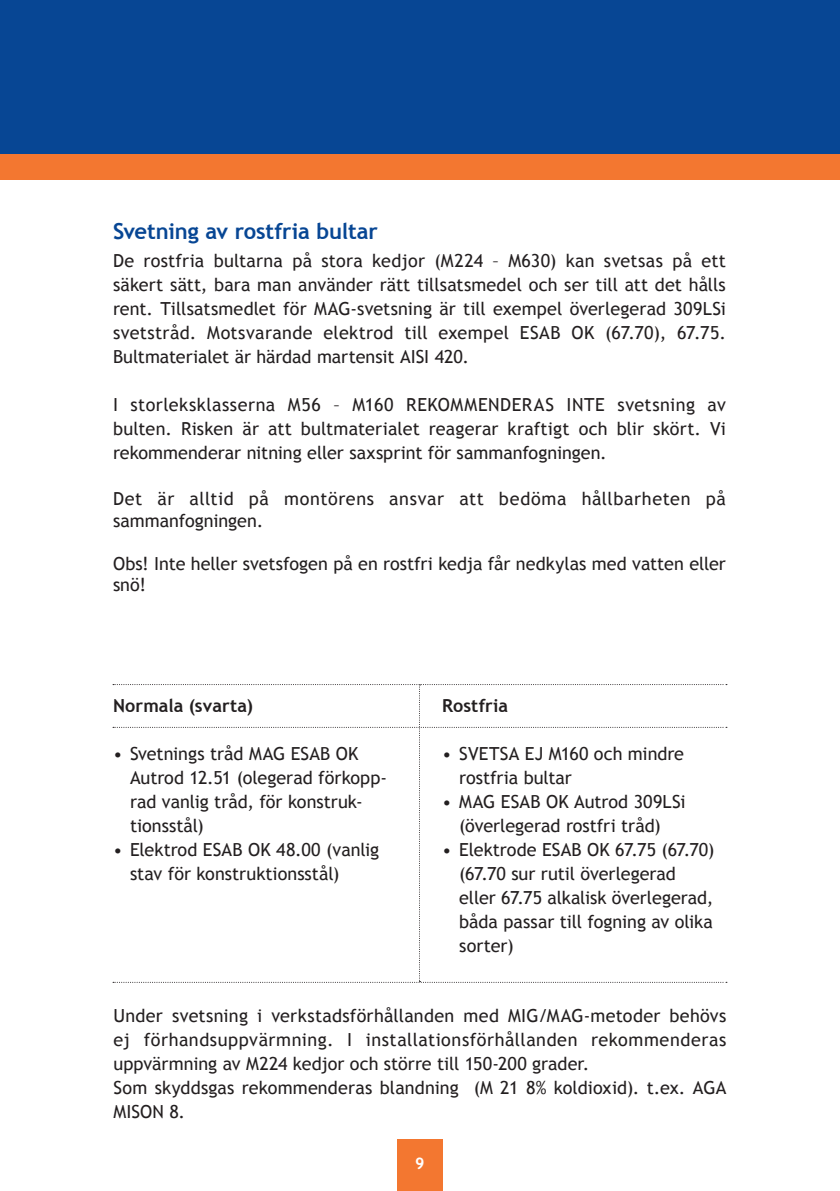
<style>
.page{position:relative;width:840px;height:1191px;background:#fff}
.page>*{position:absolute;margin:0;border:0;box-sizing:border-box;transform-origin:0 0}
.t1{font:700 22px "Trebuchet MS";letter-spacing:-.01em;color:#074694}
.t2{font:18px/24px "Trebuchet MS";color:#231f20}
.t3{font:18px/21.6px "Trebuchet MS";letter-spacing:.03em;color:#231f20}
.t4{font:700 18px "Trebuchet MS";letter-spacing:.005em;color:#231f20}
.t5{font:700 16px "Trebuchet MS";color:#fff}
</style>
<div class="page">
<div style="left:397px;top:1140px;width:45px;height:51px;background:#f37730"></div>
<div style="left:0;top:0;width:839px;height:167px;background:#074694"></div>
<div style="left:0;top:154px;width:839px;height:25px;background:#f37730"></div>
<svg style="left:113px;top:684px;width:613px;height:298px"></svg>
<p class="t1" style="left:113px;top:218px;width:266px">Svetning av rostfria bultar</p>
<p class="t2" style="left:113px;top:249px;width:614px;text-align:justify">De rostfria bultarna på stora kedjor (M224 – M630) kan svetsas på ett säkert sätt, bara man använder rätt tillsatsmedel och ser till att det hålls rent. Tillsatsmedlet för MAG-svetsning är till exempel överlegerad 309LSi svetstråd. Motsvarande elektrod till exempel ESAB OK (67.70), 67.75.<br>Bultmaterialet är härdad martensit AISI 420.</p>
<p class="t2" style="left:113px;top:393px;width:614px;text-align:justify">I storleksklasserna M56 – M160 REKOMMENDERAS INTE svetsning av bulten. Risken är att bultmaterialet reagerar kraftigt och blir skört. Vi rekommenderar nitning eller saxsprint för sammanfogningen.</p>
<p class="t3" style="left:113px;top:488px;width:614px">Det är alltid på montörens ansvar att bedöma hållbarheten på sammanfogningen.</p>
<p class="t2" style="left:113px;top:553px;width:614px;line-height:21.6px">Obs! Inte heller svetsfogen på en rostfri kedja får nedkylas med vatten eller snö!</p>
<p class="t4" style="left:113px;top:694px;width:142px">Normala (svarta)</p>
<p class="t2" style="left:130px;top:742px;width:258px;text-indent:-17px">• Svetnings tråd MAG ESAB OK<br>Autrod 12.51 (olegerad förkopp&shy;rad vanlig tråd, för konstruk&shy;tionsstål)</p>
<p class="t2" style="left:130px;top:838px;width:251px;text-indent:-17px">• Elektrod ESAB OK 48.00 (vanlig stav för konstruktionsstål)</p>
<p class="t4" style="left:442px;top:694px;width:67px">Rostfria</p>
<p class="t2" style="left:459px;top:742px;width:226px;text-indent:-17px">• SVETSA EJ M160 och mindre rostfria bultar</p>
<p class="t2" style="left:442px;top:790px;width:245px;text-align:center">• MAG ESAB OK Autrod 309LSi (överlegerad rostfri tråd)</p>
<p class="t2" style="left:459px;top:838px;width:256px;text-indent:-17px">• Elektrode ESAB OK 67.75 (67.70) (67.70 sur rutil överlegerad eller 67.75 alkalisk överlegerad, båda passar till fogning av olika sorter)</p>
<p class="t2" style="left:113px;top:1003px;width:614px">Under svetsning i verkstadsförhållanden med MIG/MAG-metoder behövs ej förhandsuppvärmning. I installationsförhållanden rekommenderas uppvärmning av M224 kedjor och större till 150-200 grader.<br>Som skyddsgas rekommenderas blandning (M 21 8% koldioxid). t.ex. AGA MISON 8.</p>
<p class="t5" style="left:415px;top:1152px;width:11px">9</p>
</div>
